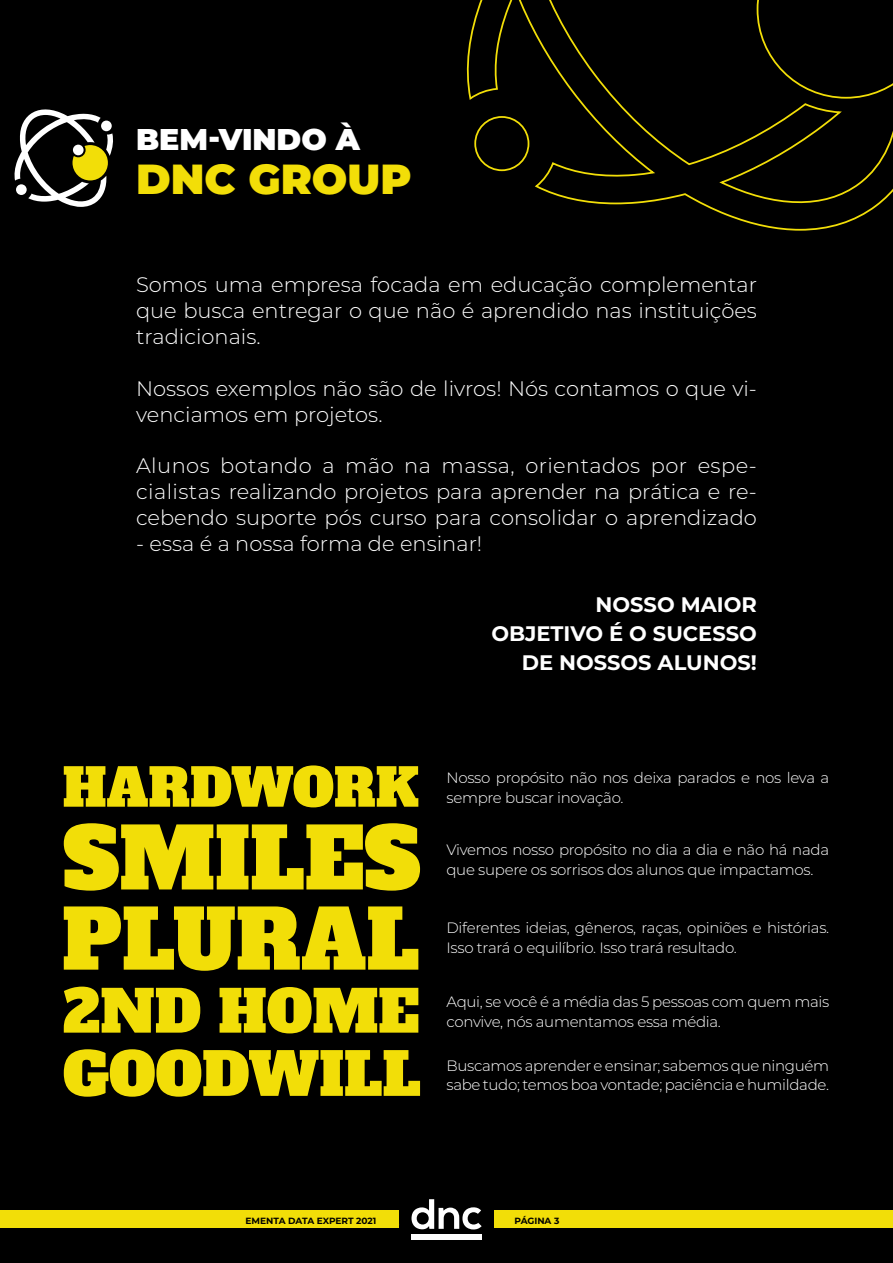
<style>
.page{position:relative;width:893px;height:1263px;background:#000}
.page>*{position:absolute;margin:0;border:0;box-sizing:border-box;transform-origin:0 0}
.t1{font:900 42px "Montserrat";color:#f2de08}
.t2{font:900 30px "Montserrat";color:#fff}
.t3{font:300 21px/25.8px "Montserrat";color:#fff;text-align:justify}
.t4{font:700 21px/28.8px "Montserrat";color:#fff;text-align:right}
.t5{font:300 15px/19.8px "Montserrat";letter-spacing:-.02em;color:#fff}
.t6{font:700 9px "Montserrat";letter-spacing:-.005em;color:#000}
.s1{color:#f2de08}
</style>
<div class="page">
<div style="left:411px;top:1234px;width:24px;height:5px;background:#fff"></div>
<div style="left:435px;top:1234px;width:23px;height:5px;background:#fff"></div>
<div style="left:458px;top:1234px;width:24px;height:5px;background:#fff"></div>
<svg style="left:411px;top:1199px;width:71px;height:30px"></svg>
<div style="left:494px;top:1211px;width:399px;height:17px;background:#f2de08"></div>
<div style="left:0;top:1211px;width:399px;height:17px;background:#f2de08"></div>
<svg style="left:64px;top:1049px;width:356px;height:48px"></svg>
<svg style="left:64px;top:986px;width:354px;height:47px"></svg>
<svg style="left:64px;top:906px;width:354px;height:65px"></svg>
<svg style="left:64px;top:823px;width:356px;height:68px"></svg>
<svg style="left:64px;top:765px;width:354px;height:42px"></svg>
<svg style="left:14px;top:109px;width:99px;height:98px"></svg>
<div style="left:73px;top:145px;width:11px;height:10px;background:#fff;border-radius:50%"></div>
<svg style="left:466px;top:0;width:427px;height:231px"></svg>
<svg style="left:756px;top:0;width:137px;height:100px"></svg>
<h2 class="t2" style="left:136px;top:117px;width:225px">BEM-VINDO À</h2>
<h1 class="t1" style="left:136px;top:147px;width:277px">DNC GROUP</h1>
<h3 class="t3" style="left:136px;top:271px;width:622px">Somos uma empresa focada em educação complementar que busca entregar o que não é aprendido nas instituições tradicionais.</h3>
<h3 class="t3" style="left:136px;top:375px;width:622px">Nossos exemplos não são de livros! Nós contamos o que vi&shy;venciamos em projetos.</h3>
<h3 class="t3" style="left:136px;top:452px;width:622px">Alunos botando a mão na massa, orientados por espe&shy;cialistas realizando projetos para aprender na prática e re&shy;cebendo suporte pós curso para consolidar o aprendizado</h3>
<h3 class="t3" style="left:136px;top:529px;width:348px">- essa é a nossa forma de ensinar!</h3>
<h3 class="t4" style="left:491px;top:589px;width:267px">NOSSO MAIOR<br>OBJETIVO É O SUCESSO<br>DE NOSSOS ALUNOS!</h3>
<p class="t5" style="left:446px;top:767px;width:384px">Nosso propósito não nos deixa parados e nos leva a sempre buscar inovação.</p>
<p class="t5" style="left:446px;top:839px;width:384px">Vivemos nosso propósito no dia a dia e não há nada que supere os sorrisos dos alunos que impactamos.</p>
<p class="t5" style="left:446px;top:918px;width:384px">Diferentes ideias, gêneros, raças, opiniões e histórias.<br>Isso trará o equilíbrio. Isso trará resultado.</p>
<p class="t5" style="left:446px;top:992px;width:384px">Aqui, se você é a média das 5 pessoas com quem mais convive, nós aumentamos essa média.</p>
<p class="t5" style="left:446px;top:1055px;width:384px">Buscamos aprender e ensinar; sabemos que ninguém sabe tudo; temos boa vontade; paciência e humildade.</p>
<p class="t6" style="left:246px;top:1214px;width:155px">EMENTA DATA EXPERT 2021<span class="s1">_____</span></p>
<p class="t6" style="left:514px;top:1214px;width:46px">PÁGINA 3</p>
</div>
